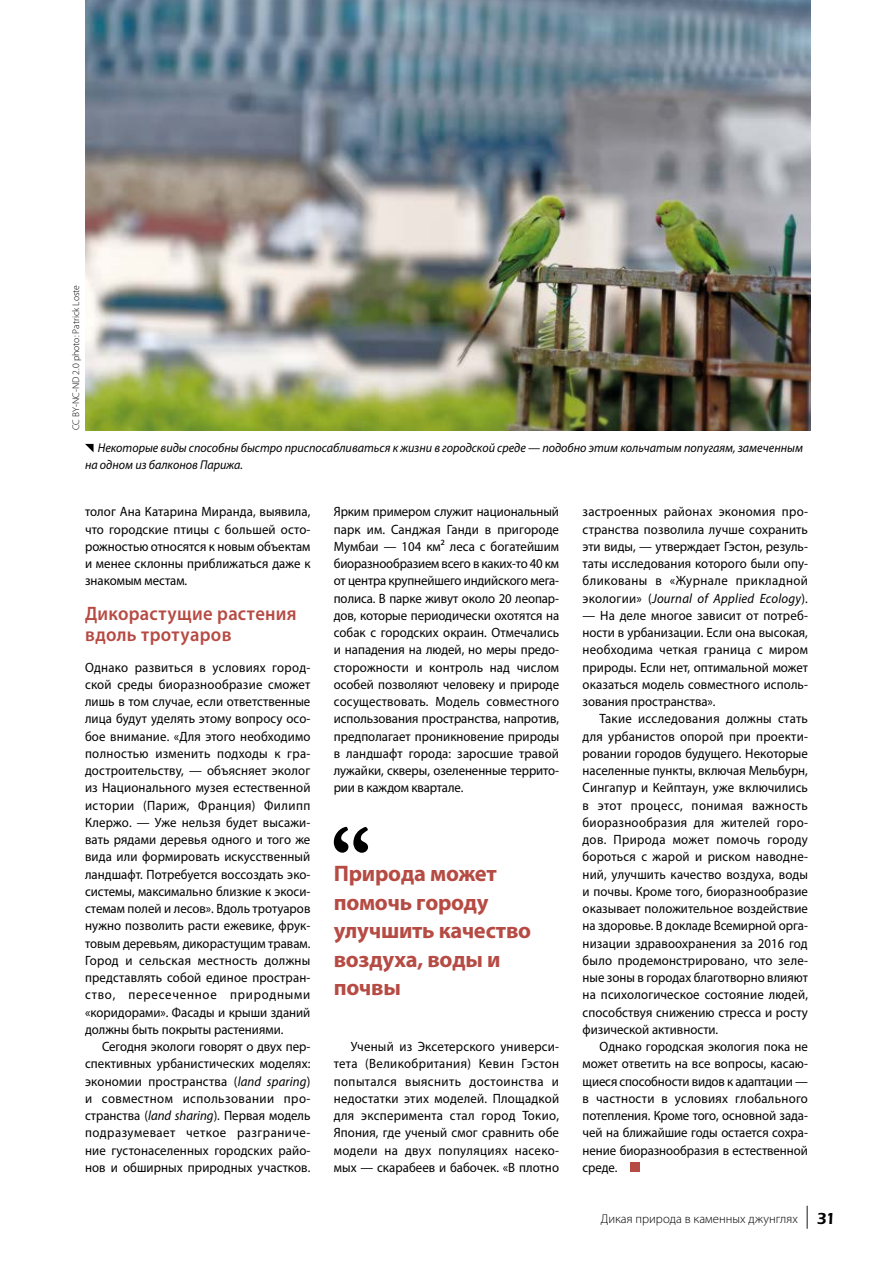
<style>
.page{position:relative;width:893px;height:1263px;background:#fff}
.page>*{position:absolute;margin:0;border:0;box-sizing:border-box;transform-origin:0 0}
.t1{font:700 22.5px/28.5px "Myriad Pro";letter-spacing:-.01em;color:#b64b44}
.t2{font:600 19.5px/21px "Myriad Pro";letter-spacing:.015em;color:#b64b44;scale:.95 1}
.t3{font:13.5px/17.2px "Myriad Pro";letter-spacing:.005em;color:#000;text-align:justify;scale:.95 1}
.t4{font:italic 12.75px/16.5px "Myriad Pro";color:#000;scale:.95 1}
.t5{font:300 12.75px "Myriad Pro";letter-spacing:.005em;color:#000}
.t6{font:300 9.75px "Myriad Pro";color:#000}
.s1{font-style:italic}
.s2{font-weight:400;font-size:22.95px}
.s3{font-family:"ITC Eras Std";font-weight:600;font-size:16.5px}
</style>
<div class="page">
<img style="left:85px;top:0;width:725px;height:430px">
<div style="left:630px;top:1163px;width:9px;height:9px;background:#b64b44"></div>
<svg style="left:334px;top:827px;width:34px;height:26px"></svg>
<svg style="left:85px;top:444px;width:9px;height:8px"></svg>
<p class="t6" style="left:71px;top:430px;width:147px;rotate:-90deg">CC BY-NC-ND 2.0 photo: Patrick Loste</p>
<p class="t4" style="left:85px;top:440px;width:757px;text-indent:13px">Некоторые виды способны быстро приспосабливаться к жизни в городской среде — подобно этим кольчатым попугаям, замеченным на одном из балконов Парижа.</p>
<p class="t3" style="left:85px;top:503px;width:239px">толог Ана Катарина Миранда, выявила, что городские птицы с большей осто&shy;рожностью относятся к новым объектам и менее склонны приближаться даже к знакомым местам.</p>
<h2 class="t2" style="left:85px;top:602px;width:224px">Дикорастущие растения вдоль тротуаров</h2>
<p class="t3" style="left:85px;top:658px;width:239px">Однако развиться в условиях город&shy;ской среды биоразнообразие сможет лишь в том случае, если ответственные лица будут уделять этому вопросу осо&shy;бое внимание. «Для этого необходимо полностью изменить подходы к гра&shy;достроительству, — объясняет эколог из Национального музея естественной истории (Париж, Франция) Филипп Клержо. — Уже нельзя будет высажи&shy;вать рядами деревья одного и того же вида или формировать искусственный ландшафт. Потребуется воссоздать эко&shy;системы, максимально близкие к экоси&shy;стемам полей и лесов». Вдоль тротуаров нужно позволить расти ежевике, фрук&shy;товым деревьям, дикорастущим травам.<br>Город и сельская местность должны представлять собой единое простран&shy;ство, пересеченное природными «коридорами». Фасады и крыши зданий должны быть покрыты растениями.</p>
<p class="t3" style="left:85px;top:1038px;width:239px;text-indent:17px">Сегодня экологи говорят о двух пер&shy;спективных урбанистических моделях: экономии пространства (<span class="s1">land sparing</span>) и совместном использовании про&shy;странства (<span class="s1">land sharing</span>). Первая модель подразумевает четкое разграниче&shy;ние густонаселенных городских райо&shy;нов и обширных природных участков.</p>
<p class="t3" style="left:334px;top:503px;width:239px">Ярким примером служит национальный парк им. Санджая Ганди в пригороде Мумбаи — 104 км² леса с богатейшим биоразнообразием всего в каких-то 40 км от центра крупнейшего индийского мега&shy;полиса. В парке живут около 20 леопар&shy;дов, которые периодически охотятся на собак с городских окраин. Отмечались и нападения на людей, но меры предо&shy;сторожности и контроль над числом особей позволяют человеку и природе сосуществовать. Модель совместного использования пространства, напротив, предполагает проникновение природы в ландшафт города: заросшие травой лужайки, скверы, озелененные террито&shy;рии в каждом квартале.</p>
<h1 class="t1" style="left:334px;top:859px;width:199px">Природа может помочь городу улучшить качество воздуха, воды и почвы</h1>
<p class="t3" style="left:334px;top:1038px;width:239px;text-indent:17px">Ученый из Эксетерского универси&shy;тета (Великобритания) Кевин Гэстон попытался выяснить достоинства и недостатки этих моделей. Площадкой для эксперимента стал город Токио, Япония, где ученый смог сравнить обе модели на двух популяциях насеко&shy;мых — скарабеев и бабочек. «В плотно</p>
<p class="t3" style="left:583px;top:503px;width:239px">застроенных районах экономия про&shy;странства позволила лучше сохранить эти виды, — утверждает Гэстон, резуль&shy;таты исследования которого были опу&shy;бликованы в «Журнале прикладной экологии» (<span class="s1">Journal of Applied Ecology</span>).</p>
<p class="t3" style="left:583px;top:606px;width:239px">— На деле многое зависит от потреб&shy;ности в урбанизации. Если она высокая, необходима четкая граница с миром природы. Если нет, оптимальной может оказаться модель совместного исполь&shy;зования пространства».</p>
<p class="t3" style="left:583px;top:710px;width:239px;text-indent:17px">Такие исследования должны стать для урбанистов опорой при проекти&shy;ровании городов будущего. Некоторые населенные пункты, включая Мельбурн, Сингапур и Кейптаун, уже включились в этот процесс, понимая важность биоразнообразия для жителей горо&shy;дов. Природа может помочь городу бороться с жарой и риском наводне&shy;ний, улучшить качество воздуха, воды и почвы. Кроме того, биоразнообразие оказывает положительное воздействие на здоровье. В докладе Всемирной орга&shy;низации здравоохранения за 2016 год было продемонстрировано, что зеле&shy;ные зоны в городах благотворно влияют на психологическое состояние людей, способствуя снижению стресса и росту физической активности.</p>
<p class="t3" style="left:583px;top:1038px;width:239px;text-indent:17px">Однако городская экология пока не может ответить на все вопросы, касаю&shy;щиеся способности видов к адаптации — в частности в условиях глобального потепления. Кроме того, основной зада&shy;чей на ближайшие годы остается сохра&shy;нение биоразнообразия в естественной среде.</p>
<p class="t5" style="left:601px;top:1211px;width:237px">Дикая природа в каменных джунглях <span class="s2">|</span> <span class="s3">31</span></p>
</div>
